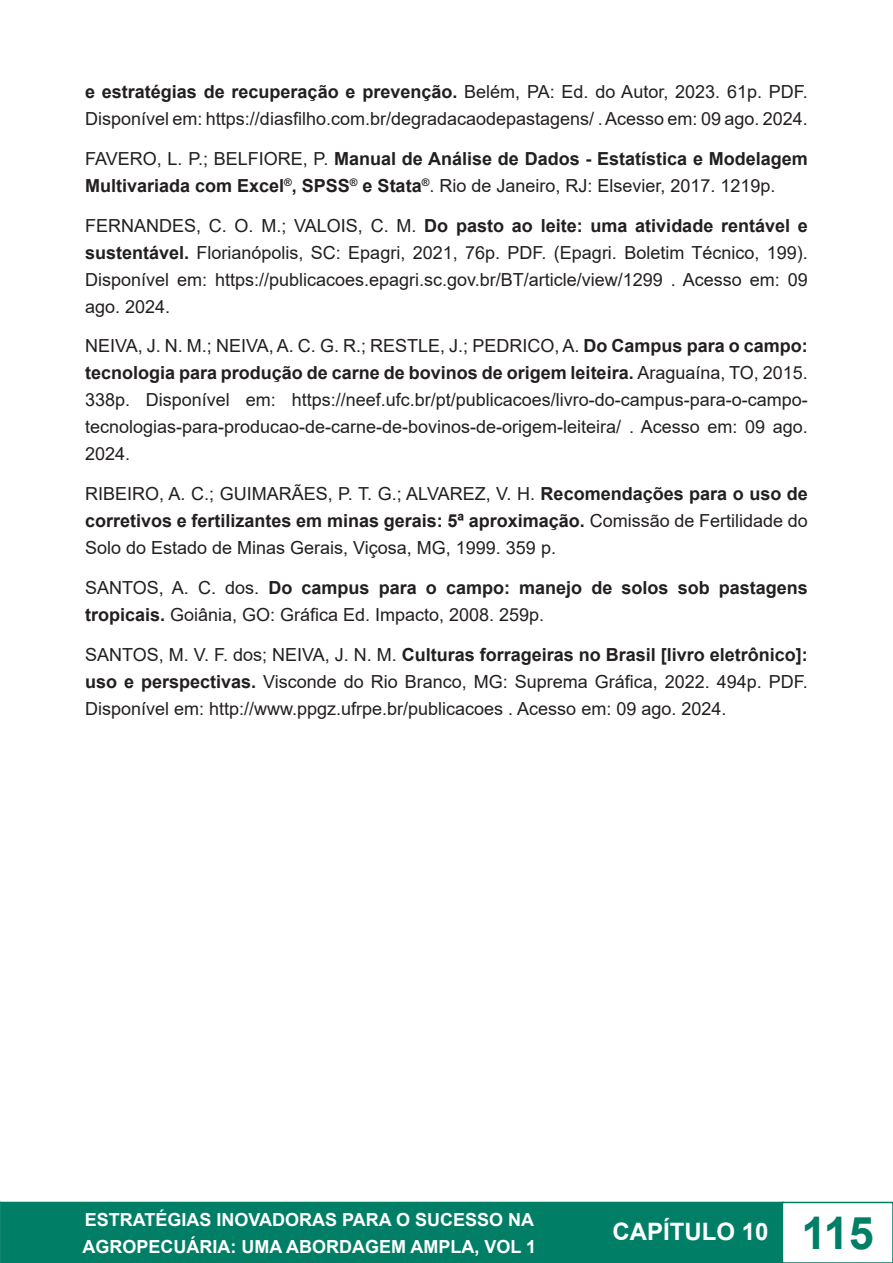
<style>
.page{position:relative;width:893px;height:1263px;background:#fff}
.page>*{position:absolute;margin:0;border:0;box-sizing:border-box;transform-origin:0 0}
.t1{font:700 24px "Arial";color:#fff}
.t2{font:18px/27px "Arial";color:#231f20;text-align:justify}
.t3{font:700 18px/27px "Arial";color:#231f20}
.t4{font:700 18px/27px "Arial";color:#fff}
.s1{font-weight:700}
.s2{font-weight:400}
.s3{font-size:45px;color:#007f66}
</style>
<div class="page">
<div style="left:1px;top:1202px;width:782px;height:60px;background:#007f66"></div>
<div style="left:0;top:1202px;width:784px;height:61px;border:2px solid #007f66"></div>
<svg style="left:0;top:1202px;width:1px;height:61px"></svg>
<div style="left:782px;top:1202px;width:111px;height:61px;border:2px solid #007f66"></div>
<p class="t2" style="left:85px;top:78px;width:724px"><span class="s1">e estratégias de recuperação e prevenção.</span> Belém, PA: Ed. do Autor, 2023. 61p. PDF.<br>Disponível em: https://diasfilho.com.br/degradacaodepastagens/ . Acesso em: 09 ago. 2024.</p>
<p class="t3" style="left:85px;top:145px;width:724px"><span class="s2">FAVERO, L. P.; BELFIORE, P.</span> Manual de Análise de Dados - Estatística e Modelagem<br>Multivariada com Excel<sup>®</sup>, SPSS<sup>®</sup> e Stata<sup>®</sup><span class="s2">. Rio de Janeiro, RJ: Elsevier, 2017. 1219p.</span></p>
<p class="t2" style="left:85px;top:212px;width:724px">FERNANDES, C. O. M.; VALOIS, C. M. <span class="s1">Do pasto ao leite: uma atividade rentável e sustentável.</span> Florianópolis, SC: Epagri, 2021, 76p. PDF. (Epagri. Boletim Técnico, 199).<br>Disponível em: https://publicacoes.epagri.sc.gov.br/BT/article/view/1299 . Acesso em: 09 ago. 2024.</p>
<p class="t2" style="left:85px;top:332px;width:724px">NEIVA, J. N. M.; NEIVA, A. C. G. R.; RESTLE, J.; PEDRICO, A. <span class="s1">Do Campus para o campo: tecnologia para produção de carne de bovinos de origem leiteira.</span> Araguaína, TO, 2015.<br>338p. Disponível em: https://neef.ufc.br/pt/publicacoes/livro-do-campus-para-o-campo&shy;tecnologias-para-producao-de-carne-de-bovinos-de-origem-leiteira/ . Acesso em: 09 ago.<br>2024.</p>
<p class="t2" style="left:85px;top:480px;width:724px">RIBEIRO, A. C.; GUIMARÃES, P. T. G.; ALVAREZ, V. H. <span class="s1">Recomendações para o uso de corretivos e fertilizantes em minas gerais: 5ª aproximação.</span> Comissão de Fertilidade do Solo do Estado de Minas Gerais, Viçosa, MG, 1999. 359 p.</p>
<p class="t2" style="left:85px;top:574px;width:724px">SANTOS, A. C. dos. <span class="s1">Do campus para o campo: manejo de solos sob pastagens tropicais.</span> Goiânia, GO: Gráfica Ed. Impacto, 2008. 259p.</p>
<p class="t2" style="left:85px;top:641px;width:724px">SANTOS, M. V. F. dos; NEIVA, J. N. M. <span class="s1">Culturas forrageiras no Brasil [livro eletrônico]: uso e perspectivas.</span> Visconde do Rio Branco, MG: Suprema Gráfica, 2022. 494p. PDF.<br>Disponível em: http://www.ppgz.ufrpe.br/publicacoes . Acesso em: 09 ago. 2024.</p>
<p class="t4" style="left:82px;top:1206px;width:455px">ESTRATÉGIAS INOVADORAS PARA O SUCESSO NA<br>AGROPECUÁRIA: UMA ABORDAGEM AMPLA, VOL 1</p>
<h1 class="t1" style="left:612px;top:1215px;width:263px">CAPÍTULO 10 <span class="s3">115</span></h1>
</div>
